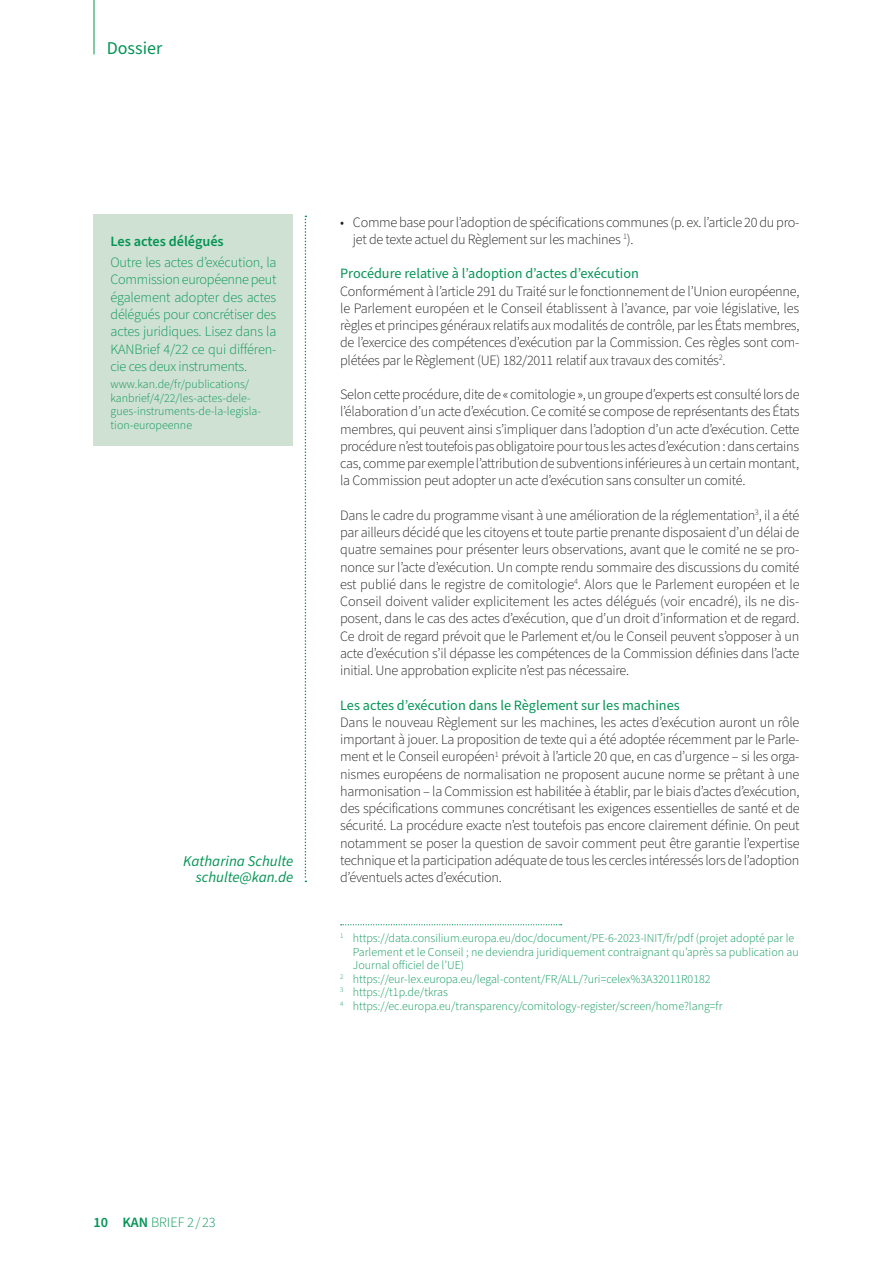
<style>
.page{position:relative;width:893px;height:1263px;background:#fff}
.page>*{position:absolute;margin:0;border:0;box-sizing:border-box;transform-origin:0 0}
.t1{font:18px "Source Sans Pro";color:#049455}
.Autor{font:italic 15px/16.5px "Source Sans Pro";color:#049455;text-align:right}
.g_F{font:300 14.25px/17.2px "Source Sans Pro";letter-spacing:-.02em;color:#231f20;text-align:justify}
.g_F-2{font:300 14.25px/17.2px "Source Sans Pro";letter-spacing:-.015em;color:#049455;text-align:justify}
.ZU_2{font:14.25px "Source Sans Pro";color:#049455}
.t2{font:600 14.25px "Source Sans Pro";color:#049455}
.FN{font:300 12px/13.5px "Source Sans Pro";color:#049455}
.s1{font-weight:600}
</style>
<div class="page">
<hr style="left:94px;top:0;width:1px;height:54px;background:#049455">
<svg style="left:341px;top:924px;width:221px;height:1px"></svg>
<svg style="left:305px;top:216px;width:1px;height:666px"></svg>
<div style="left:94px;top:214px;width:199px;height:232px;background:#cfe1d2"></div>
<p class="t1" style="left:107px;top:36px;width:57px">Dossier</p>
<p class="t2" style="left:111px;top:231px;width:115px">Les actes délégués</p>
<p class="g_F-2" style="left:111px;top:254px;width:167px">Outre les actes d’exécution, la Commission européenne peut également adopter des actes délégués pour concrétiser des actes juridiques. Lisez dans la KANBrief 4/22 ce qui différen&shy;cie ces deux instruments.</p>
<p class="FN" style="left:111px;top:378px;width:152px">www.kan.de/fr/publications/ kanbrief/4/22/les-actes-dele&shy;gues-instruments-de-la-legisla&shy;tion-europeenne</p>
<p class="Autor" style="left:183px;top:853px;width:112px">Katharina Schulte schulte@kan.de</p>
<p class="g_F" style="left:353px;top:214px;width:448px;text-indent:-13px">• Comme base pour l’adoption de spécifications communes (p. ex. l’article 20 du pro&shy;jet de texte actuel du Règlement sur les machines <sup>1</sup>).</p>
<p class="ZU_2" style="left:340px;top:264px;width:300px">Procédure relative à l’adoption d’actes d’exécution</p>
<p class="g_F" style="left:340px;top:283px;width:461px">Conformément à l’article 291 du Traité sur le fonctionnement de l’Union européenne, le Parlement européen et le Conseil établissent à l’avance, par voie législative, les règles et principes généraux relatifs aux modalités de contrôle, par les États membres, de l’exercice des compétences d’exécution par la Commission. Ces règles sont com&shy;plétées par le Règlement (UE) 182/2011 relatif aux travaux des comités<sup>2</sup>.</p>
<p class="g_F" style="left:340px;top:386px;width:461px">Selon cette procédure, dite de « comitologie », un groupe d’experts est consulté lors de l’élaboration d’un acte d’exécution. Ce comité se compose de représentants des États membres, qui peuvent ainsi s’impliquer dans l’adoption d’un acte d’exécution. Cette procédure n’est toutefois pas obligatoire pour tous les actes d’exécution: dans certains cas, comme par exemple l’attribution de subventions inférieures à un certain montant, la Commission peut adopter un acte d’exécution sans consulter un comité.</p>
<p class="g_F" style="left:340px;top:507px;width:461px">Dans le cadre du programme visant à une amélioration de la réglementation<sup>3</sup>, il a été par ailleurs décidé que les citoyens et toute partie prenante disposaient d’un délai de quatre semaines pour présenter leurs observations, avant que le comité ne se pro&shy;nonce sur l’acte d’exécution. Un compte rendu sommaire des discussions du comité est publié dans le registre de comitologie<sup>4</sup>. Alors que le Parlement européen et le Conseil doivent valider explicitement les actes délégués (voir encadré), ils ne dis&shy;posent, dans le cas des actes d’exécution, que d’un droit d’information et de regard.<br>Ce droit de regard prévoit que le Parlement et/ou le Conseil peuvent s’opposer à un acte d’exécution s’il dépasse les compétences de la Commission définies dans l’acte initial. Une approbation explicite n’est pas nécessaire.</p>
<p class="ZU_2" style="left:340px;top:695px;width:341px">Les actes d’exécution dans le Règlement sur les machines</p>
<p class="g_F" style="left:340px;top:714px;width:461px">Dans le nouveau Règlement sur les machines, les actes d’exécution auront un rôle important à jouer. La proposition de texte qui a été adoptée récemment par le Parle&shy;ment et le Conseil européen<sup>1</sup> prévoit à l’article 20 que, en cas d’urgence – si les orga&shy;nismes européens de normalisation ne proposent aucune norme se prêtant à une harmonisation – la Commission est habilitée à établir, par le biais d’actes d’exécution, des spécifications communes concrétisant les exigences essentielles de santé et de sécurité. La procédure exacte n’est toutefois pas encore clairement définie. On peut notamment se poser la question de savoir comment peut être garantie l’expertise technique et la participation adéquate de tous les cercles intéressés lors de l’adoption d’éventuels actes d’exécution.</p>
<p class="FN" style="left:353px;top:932px;width:447px;text-indent:-13px"><sup>1</sup> https://data.consilium.europa.eu/doc/document/PE-6-2023-INIT/fr/pdf (projet adopté par le<br>Parlement et le Conseil ; ne deviendra juridiquement contraignant qu’après sa publication au<br>Journal officiel de l’UE)</p>
<p class="FN" style="left:340px;top:972px;width:372px"><sup>2</sup> https://eur-lex.europa.eu/legal-content/FR/ALL/?uri=celex%3A32011R0182</p>
<p class="FN" style="left:340px;top:986px;width:109px"><sup>3</sup> https://t1p.de/tkras</p>
<p class="FN" style="left:340px;top:999px;width:384px"><sup>4</sup> https://ec.europa.eu/transparency/comitology-register/screen/home?lang=fr</p>
<p class="g_F-2" style="left:94px;top:1214px;width:124px"><span class="s1">10 KAN</span> BRIEF 2 / 23</p>
</div>
